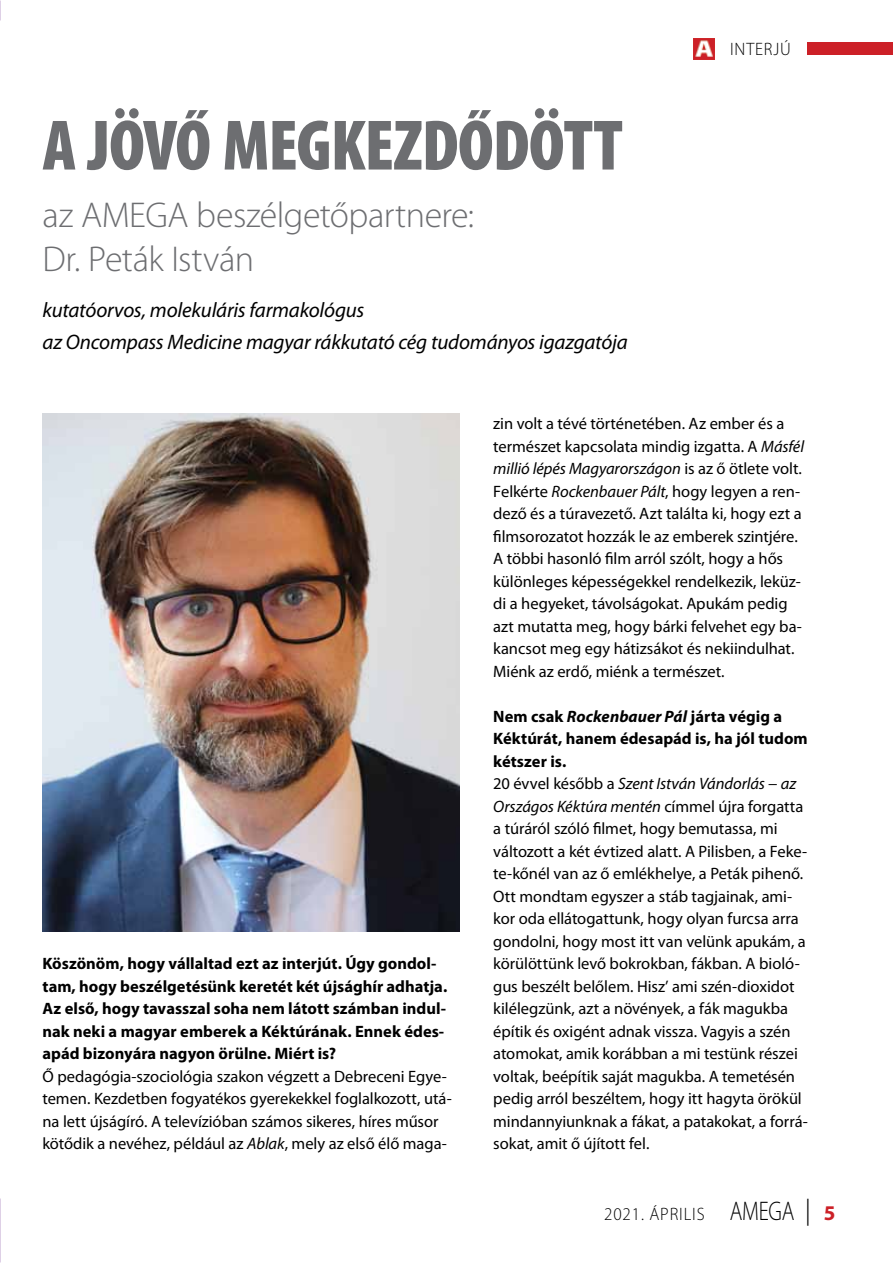
<style>
.page{position:relative;width:893px;height:1263px;background:#fff}
.page>*{position:absolute;margin:0;border:0;box-sizing:border-box;transform-origin:0 0}
.t1{font:900 condensed 72px "Myriad Pro";letter-spacing:-.015em;color:#6d6e71}
.t2{font:300 36px/44.5px "Myriad Pro";letter-spacing:-.015em;color:#6d6e71}
.t3{font:italic 21px/32.5px "Myriad Pro";letter-spacing:-.01em;color:#000}
.t4{font:300 18px "Myriad Pro";letter-spacing:.05em;color:#000;scale:.95 1}
.t5{font:16.5px/22.5px "Myriad Pro";letter-spacing:-.005em;color:#000}
.t6{font:700 16.5px/22.5px "Myriad Pro";color:#000}
.s1{font-style:italic}
.s2{font-weight:700}
.s3{font-weight:700;font-style:italic}
.s4{font-size:27px}
.s5{font-size:27px;color:#000101}
.s6{font-weight:700;font-size:21px;color:#cc2027}
</style>
<div class="page">
<div style="left:808px;top:43px;width:85px;height:12px;background:#cc2027"></div>
<img style="left:693px;top:38px;width:21px;height:22px">
<img style="left:0;top:2px;width:1px;height:19px">
<img style="left:43px;top:413px;width:416px;height:518px">
<h1 class="t1" style="left:43px;top:105px;width:582px">A JÖVŐ MEGKEZDŐDÖTT</h1>
<h2 class="t2" style="left:43px;top:193px;width:433px">az AMEGA beszélgetőpartnere:<br>Dr. Peták István</h2>
<p class="t3" style="left:43px;top:293px;width:587px">kutatóorvos, molekuláris farmakológus<br>az Oncompass Medicine magyar rákkutató cég tudományos igazgatója</p>
<p class="t4" style="left:730px;top:39px;width:66px">INTERJÚ</p>
<p class="t6" style="left:43px;top:952px;width:406px">Köszönöm, hogy vállaltad ezt az interjút. Úgy gondol&shy;tam, hogy beszélgetésünk keretét két újsághír adhatja.<br>Az első, hogy tavasszal soha nem látott számban indul&shy;nak neki a magyar emberek a Kéktúrának. Ennek édes&shy;apád bizonyára nagyon örülne. Miért is?</p>
<p class="t5" style="left:43px;top:1065px;width:411px">Ő pedagógia-szociológia szakon végzett a Debreceni Egye&shy;temen. Kezdetben fogyatékos gyerekekkel foglalkozott, utá&shy;na lett újságíró. A televízióban számos sikeres, híres műsor kötődik a nevéhez, például az <span class="s1">Ablak</span>, mely az első élő maga-</p>
<p class="t5" style="left:493px;top:412px;width:312px">zin volt a tévé történetében. Az ember és a természet kapcsolata mindig izgatta. A <span class="s1">Másfél millió lépés Magyarországon</span> is az ő ötlete volt.<br>Felkérte <span class="s1">Rockenbauer Pált</span>, hogy legyen a ren&shy;dező és a túravezető. Azt találta ki, hogy ezt a filmsorozatot hozzák le az emberek szintjére.<br>A többi hasonló film arról szólt, hogy a hős különleges képességekkel rendelkezik, leküz&shy;di a hegyeket, távolságokat. Apukám pedig azt mutatta meg, hogy bárki felvehet egy ba&shy;kancsot meg egy hátizsákot és nekiindulhat.<br>Miénk az erdő, miénk a természet.</p>
<p class="t5" style="left:493px;top:705px;width:316px"><span class="s2">Nem csak</span> <span class="s3">Rockenbauer Pál</span> <span class="s2">járta végig a Kéktúrát, hanem édesapád is, ha jól tudom kétszer is.<br></span>20 évvel később a <span class="s1">Szent István Vándorlás − az Országos Kéktúra mentén</span> címmel újra forgatta a túráról szóló filmet, hogy bemutassa, mi változott a két évtized alatt. A Pilisben, a Feke&shy;te-kőnél van az ő emlékhelye, a Peták pihenő.<br>Ott mondtam egyszer a stáb tagjainak, ami&shy;kor oda ellátogattunk, hogy olyan furcsa arra gondolni, hogy most itt van velünk apukám, a körülöttünk levő bokrokban, fákban. A bioló&shy;gus beszélt belőlem. Hisz’ ami szén-dioxidot kilélegzünk, azt a növények, a fák magukba építik és oxigént adnak vissza. Vagyis a szén atomokat, amik korábban a mi testünk részei voltak, beépítik saját magukba. A temetésén pedig arról beszéltem, hogy itt hagyta örökül mindannyiunknak a fákat, a patakokat, a forrá&shy;sokat, amit ő újított fel.</p>
<p class="t4" style="left:604px;top:1204px;width:245px">2021. ÁPRILIS <span class="s4">AMEGA</span> <span class="s5">|</span> <span class="s6">5</span></p>
</div>
